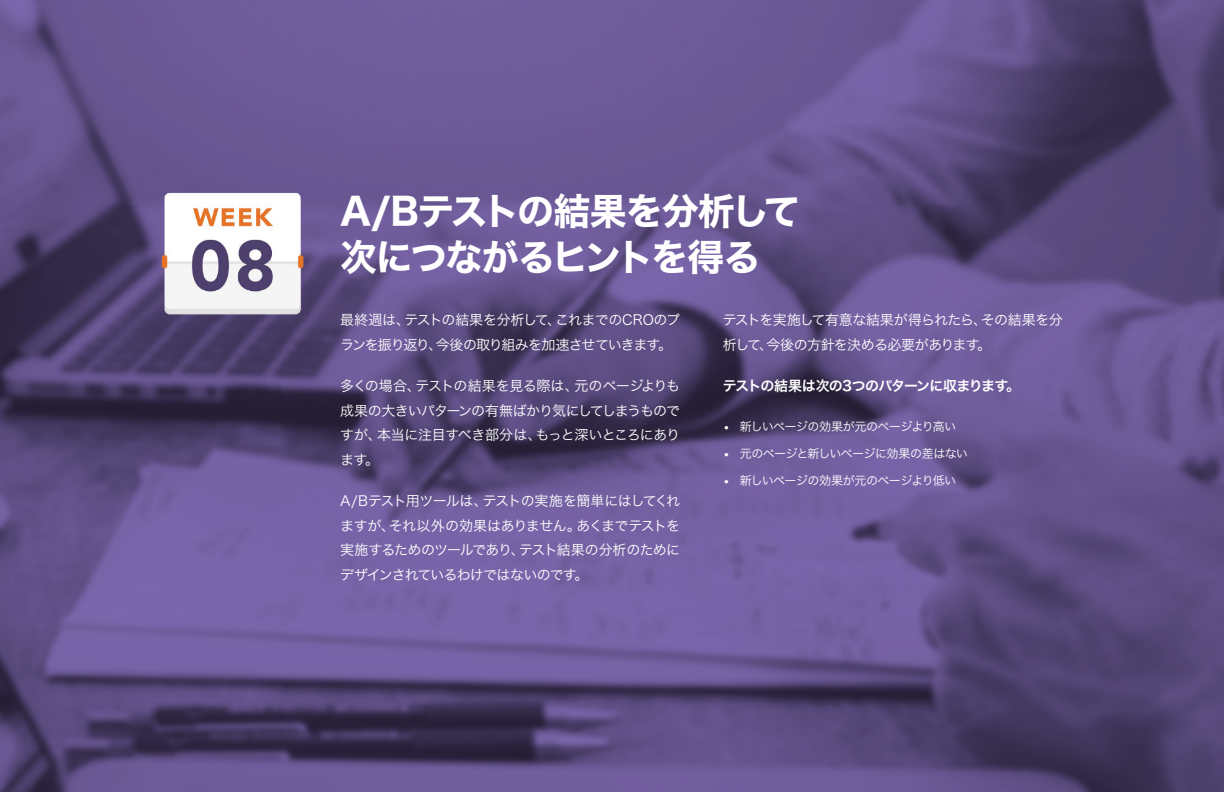
<style>
.page{position:relative;width:1224px;height:792px;background:#fff}
.page>*{position:absolute;margin:0;border:0;box-sizing:border-box;transform-origin:0 0}
.t1{font:37px/46px "Hira Kaku Std W7";letter-spacing:-.05em;color:#fff}
.t2{font:14px/24.5px "Hira Kaku Std W3";letter-spacing:-.05em;color:#fff}
.t3{font:14px "Hira Kaku Std W6";letter-spacing:-.055em;color:#fff}
.t4{font:12px "Hira Kaku Std W3";letter-spacing:-.055em;color:#fff}
.s1{font-family:"Hira Kaku Std W9"}
</style>
<div class="page">
<img style="left:0;top:0;width:1224px;height:206px">
<img style="left:0;top:206px;width:173px;height:586px">
<img style="left:280px;top:206px;width:944px;height:586px">
<img style="left:173px;top:321px;width:107px;height:471px">
<img style="left:158px;top:183px;width:152px;height:138px">
<h1 class="t1" style="left:340px;top:190px;width:462px">A/Bテストの結果を分析して次につながるヒントを得る</h1>
<p class="t2" style="left:340px;top:308px;width:342px">最終週は、テストの結果を分析して、これまでのCROのプランを振り返り、今後の取り組みを加速させていきます。</p>
<p class="t2" style="left:340px;top:374px;width:342px;text-align:justify">多くの場合、テストの結果を見る際は、元のページよりも成果の大きいパターンの有無ばかり気にしてしまうものですが、本当に注目すべき部分は、もっと深いところにあります。</p>
<p class="t2" style="left:340px;top:489px;width:342px;text-align:justify">A/Bテスト用ツールは、テストの実施を簡単にはしてくれますが、それ以外の効果はありません。あくまでテストを実施するためのツールであり、テスト結果の分析のためにデザインされているわけではないのです。</p>
<p class="t2" style="left:723px;top:308px;width:342px">テストを実施して有意な結果が得られたら、その結果を分析して、今後の方針を決める必要があります。</p>
<p class="t3" style="left:723px;top:375px;width:299px">テストの結果は次の3つのパターンに収まります。</p>
<p class="t4" style="left:723px;top:418px;width:235px"><span class="s1">•</span> 新しいページの効果が元のページより高い</p>
<p class="t4" style="left:723px;top:444px;width:247px"><span class="s1">•</span> 元のページと新しいページに効果の差はない</p>
<p class="t4" style="left:723px;top:471px;width:235px"><span class="s1">•</span> 新しいページの効果が元のページより低い</p>
</div>
